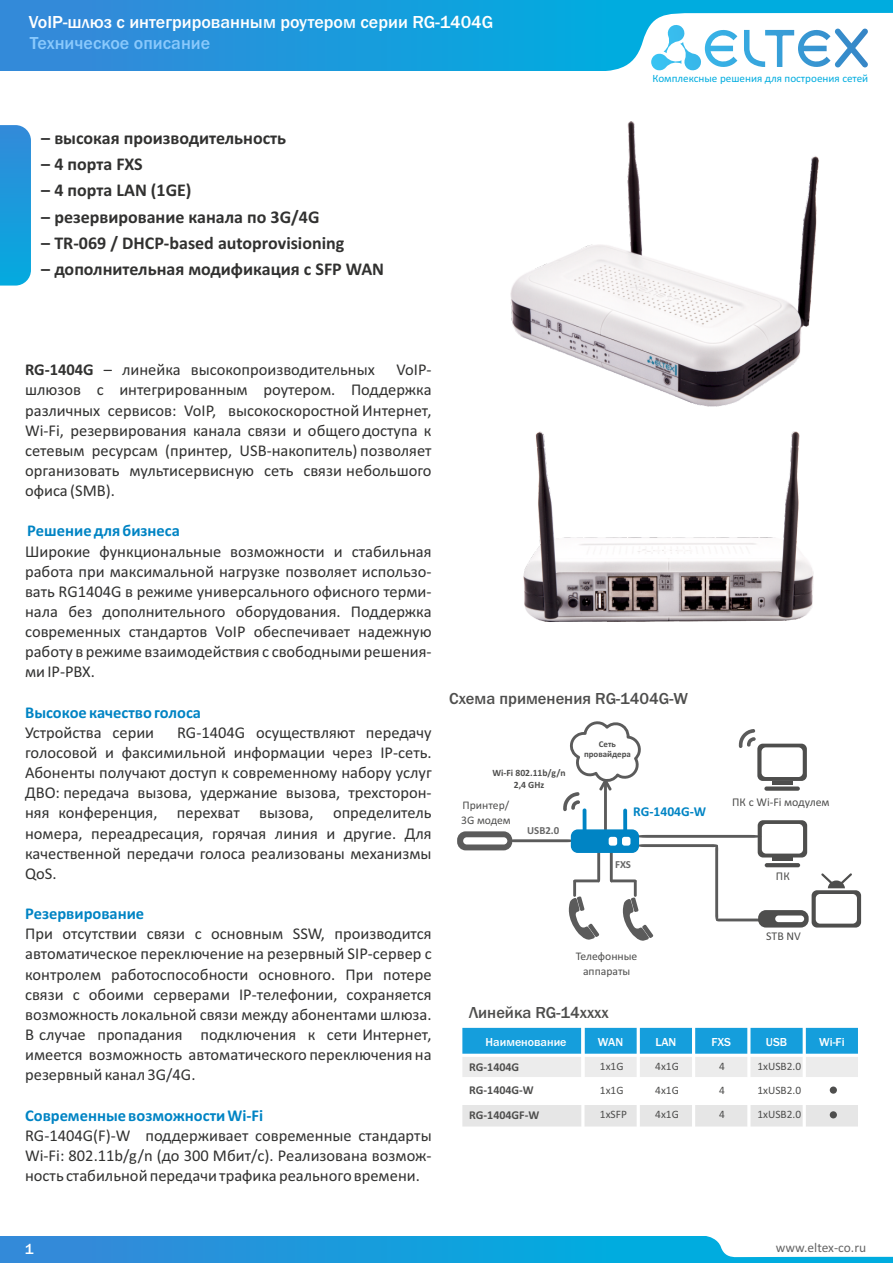
<style>
.page{position:relative;width:893px;height:1263px;background:#fff}
.page>*{position:absolute;margin:0;border:0;box-sizing:border-box;transform-origin:0 0}
.t1{font:700 18px "Calibri";color:#313130}
.t2{font:500 18px "Franklin Gothic";color:#fff}
.t3{font:500 18px "Franklin Gothic";color:#8ac9fc}
.t4{font:16.5px/20.1px "Calibri";color:#313130;text-align:justify}
.t5{font:700 16.5px "Calibri";color:#0084c4}
.t6{font:500 16.5px "Franklin Gothic";color:#4e4e4d}
.t7{font:500 15px "Franklin Gothic";color:#fff}
.t8{font:13.5px "Calibri";color:#666}
.t9{font:700 13.5px "Calibri";color:#0084c4}
.t10{font:500 12px "Franklin Gothic";color:#fff}
.t11{font:700 12px "Calibri";color:#4e4e4d}
.t12{font:11.85px "Calibri";color:#4e4e4d}
.t13{font:11.7px/14.2px "Calibri";color:#4e4e4d}
.t14{font:11.4px "Calibri";color:#4e4e4d}
.t15{font:11.1px "Calibri";color:#00acdf}
.t16{font:700 10.8px "Calibri";color:#676767}
.t17{font:700 9.6px/11.7px "Calibri";color:#4e4e4d;text-align:center}
.t18{font:700 8.85px/10.9px "Calibri";color:#4e4e4d;text-align:center}
.s1{font-weight:700}
</style>
<div class="page">
<img style="left:523px;top:441px;width:291px;height:181px">
<img style="left:510px;top:121px;width:309px;height:320px">
<svg style="left:457px;top:721px;width:404px;height:220px"></svg>
<hr style="left:772px;top:857px;width:21px;height:4px;background:#4e4e4d">
<svg style="left:765px;top:863px;width:35px;height:4px"></svg>
<div style="left:0;top:0;width:893px;height:71px;background:linear-gradient(to right,#3489d9,#00b4e0)"></div>
<svg style="left:589px;top:13px;width:304px;height:58px"></svg>
<svg style="left:0;top:125px;width:31px;height:161px;background:#209cdc"></svg>
<div style="left:0;top:1236px;width:893px;height:27px;background:linear-gradient(to right,#3489d9,#00b4e0)"></div>
<svg style="left:703px;top:1236px;width:190px;height:21px"></svg>
<div style="left:461px;top:1026px;width:122px;height:29px;background:#159edc"></div>
<div style="left:583px;top:1026px;width:55px;height:29px;background:#159edc"></div>
<div style="left:638px;top:1026px;width:56px;height:29px;background:#159edc"></div>
<div style="left:694px;top:1026px;width:55px;height:29px;background:#159edc"></div>
<div style="left:749px;top:1026px;width:55px;height:29px;background:#159edc"></div>
<div style="left:804px;top:1026px;width:55px;height:29px;background:#159edc"></div>
<div style="left:461px;top:1055px;width:122px;height:24px;background:#ececec"></div>
<div style="left:583px;top:1055px;width:55px;height:24px;background:#ececec"></div>
<div style="left:638px;top:1055px;width:56px;height:24px;background:#ececec"></div>
<div style="left:694px;top:1055px;width:55px;height:24px;background:#ececec"></div>
<div style="left:749px;top:1055px;width:55px;height:24px;background:#ececec"></div>
<div style="left:804px;top:1055px;width:55px;height:24px;background:#ececec"></div>
<div style="left:830px;top:1086px;width:7px;height:8px;background:#4e4e4d;border-radius:50%"></div>
<div style="left:461px;top:1103px;width:122px;height:25px;background:#e6e6e6"></div>
<div style="left:583px;top:1103px;width:55px;height:25px;background:#e6e6e6"></div>
<div style="left:638px;top:1103px;width:56px;height:25px;background:#e6e6e6"></div>
<div style="left:694px;top:1103px;width:55px;height:25px;background:#e6e6e6"></div>
<div style="left:749px;top:1103px;width:55px;height:25px;background:#e6e6e6"></div>
<div style="left:804px;top:1103px;width:55px;height:25px;background:#e6e6e6"></div>
<div style="left:830px;top:1111px;width:7px;height:7px;background:#4e4e4d;border-radius:50%"></div>
<hr style="left:459px;top:1025px;width:3px;height:105px;background:#fff">
<hr style="left:581px;top:1025px;width:3px;height:105px;background:#fff">
<hr style="left:637px;top:1025px;width:3px;height:105px;background:#fff">
<hr style="left:692px;top:1025px;width:3px;height:105px;background:#fff">
<hr style="left:747px;top:1025px;width:3px;height:105px;background:#fff">
<hr style="left:803px;top:1025px;width:3px;height:105px;background:#fff">
<hr style="left:858px;top:1025px;width:3px;height:105px;background:#fff">
<svg style="left:462px;top:1126px;width:396px;height:2px"></svg>
<hr style="left:459px;top:1102px;width:402px;height:3px;background:#fff">
<hr style="left:459px;top:1077px;width:402px;height:3px;background:#fff">
<hr style="left:459px;top:1054px;width:402px;height:3px;background:#fff">
<hr style="left:459px;top:1025px;width:402px;height:3px;background:#fff">
<p class="t2" style="left:29px;top:15px;width:466px">VoIP-шлюз с интегрированным роутером серии RG-1404G</p>
<p class="t3" style="left:30px;top:36px;width:182px">Техническое описание</p>
<p class="t1" style="left:41px;top:130px;width:246px">– высокая производительность</p>
<p class="t1" style="left:41px;top:156px;width:103px">– 4 порта FXS</p>
<p class="t1" style="left:41px;top:183px;width:152px">– 4 порта LAN (1GE)</p>
<p class="t1" style="left:41px;top:209px;width:280px">– резервирование канала по 3G/4G</p>
<p class="t1" style="left:41px;top:235px;width:305px">– TR-069 / DHCP-based autoprovisioning</p>
<p class="t1" style="left:41px;top:262px;width:344px">– дополнительная модификация с SFP WAN</p>
<p class="t15" style="left:652px;top:73px;width:217px">Комплексные решения для построения сетей</p>
<p class="t4" style="left:25px;top:361px;width:351px"><span class="s1">RG-1404G</span> – линейка высокопроизводительных</p>
<p class="t4" style="left:25px;top:361px;width:408px;text-indent:371px">VoIP&shy;шлюзов с интегрированным роутером. Поддержка различных сервисов: VoIP, высокоскоростной Интернет, Wi-Fi, резервирования канала связи и общего доступа к сетевым ресурсам (принтер, USB-накопитель) позволяет организовать мультисервисную сеть связи небольшого офиса (SMB).</p>
<p class="t5" style="left:27px;top:524px;width:154px">Решение для бизнеса</p>
<p class="t4" style="left:25px;top:542px;width:408px">Широкие функциональные возможности и стабильная работа при максимальной нагрузке позволяет использо&shy;вать RG1404G в режиме универсального офисного терми&shy;нала без дополнительного оборудования. Поддержка современных стандартов VoIP обеспечивает надежную работу в режиме взаимодействия с свободными решения&shy;ми IP-PBX.</p>
<p class="t5" style="left:25px;top:705px;width:178px">Высокое качество голоса</p>
<p class="t4" style="left:25px;top:724px;width:131px">Устройства серии</p>
<p class="t4" style="left:25px;top:724px;width:408px;text-indent:152px">RG-1404G осуществляют передачу голосовой и факсимильной информации через IP-сеть.<br>Абоненты получают доступ к современному набору услуг ДВО: передача вызова, удержание вызова, трехсторон&shy;няя конференция, перехват вызова, определитель номера, переадресация, горячая линия и другие. Для качественной передачи голоса реализованы механизмы QoS.</p>
<p class="t5" style="left:25px;top:907px;width:121px">Резервирование</p>
<p class="t4" style="left:25px;top:925px;width:408px">При отсутствии связи с основным SSW, производится автоматическое переключение на резервный SIP-сервер с контролем работоспособности основного. При потере связи с обоими серверами IP-телефонии, сохраняется возможность локальной связи между абонентами шлюза.<br>В случае пропадания подключения к сети Интернет, имеется возможность автоматического переключения на резервный канал 3G/4G.</p>
<p class="t5" style="left:25px;top:1108px;width:240px">Современные возможности Wi-Fi</p>
<p class="t4" style="left:25px;top:1126px;width:408px">RG-1404G(F)-W поддерживает современные стандарты Wi-Fi: 802.11b/g/n (до 300 Мбит/с). Реализована возмож&shy;ность стабильной передачи трафика реального времени.</p>
<p class="t6" style="left:449px;top:692px;width:240px">Схема применения RG-1404G-W</p>
<p class="t17" style="left:492px;top:768px;width:75px">Wi-Fi 802.11b/g/n<br>2,4 GHz</p>
<p class="t13" style="left:461px;top:799px;width:51px">Принтер/<br>3G модем</p>
<p class="t16" style="left:527px;top:826px;width:34px">USB2.0</p>
<p class="t18" style="left:584px;top:739px;width:48px">Сеть провайдера</p>
<p class="t9" style="left:633px;top:806px;width:74px">RG-1404G-W</p>
<p class="t16" style="left:615px;top:860px;width:17px">FXS</p>
<p class="t13" style="left:576px;top:950px;width:63px;text-align:center">Телефонные аппараты</p>
<p class="t6" style="left:469px;top:1006px;width:141px">Линейка RG-14xxxx</p>
<p class="t12" style="left:732px;top:797px;width:99px">ПК c Wi-Fi модулем</p>
<p class="t12" style="left:776px;top:871px;width:15px">ПК</p>
<p class="t12" style="left:766px;top:931px;width:36px">STB NV</p>
<p class="t10" style="left:486px;top:1037px;width:82px">Наименование</p>
<p class="t10" style="left:598px;top:1037px;width:27px">WAN</p>
<p class="t10" style="left:655px;top:1037px;width:23px">LAN</p>
<p class="t10" style="left:711px;top:1037px;width:21px">FXS</p>
<p class="t10" style="left:766px;top:1037px;width:23px">USB</p>
<p class="t10" style="left:819px;top:1037px;width:27px">Wi-Fi</p>
<p class="t11" style="left:469px;top:1062px;width:51px">RG-1404G</p>
<p class="t14" style="left:600px;top:1062px;width:25px">1x1G</p>
<p class="t14" style="left:655px;top:1062px;width:25px">4x1G</p>
<p class="t14" style="left:719px;top:1062px;width:7px">4</p>
<p class="t14" style="left:757px;top:1062px;width:45px">1xUSB2.0</p>
<p class="t11" style="left:469px;top:1085px;width:66px">RG-1404G-W</p>
<p class="t14" style="left:600px;top:1085px;width:25px">1x1G</p>
<p class="t14" style="left:655px;top:1085px;width:25px">4x1G</p>
<p class="t14" style="left:719px;top:1085px;width:7px">4</p>
<p class="t14" style="left:757px;top:1085px;width:45px">1xUSB2.0</p>
<p class="t11" style="left:469px;top:1110px;width:72px">RG-1404GF-W</p>
<p class="t14" style="left:600px;top:1110px;width:28px">1xSFP</p>
<p class="t14" style="left:655px;top:1110px;width:25px">4x1G</p>
<p class="t14" style="left:719px;top:1110px;width:7px">4</p>
<p class="t14" style="left:757px;top:1110px;width:45px">1xUSB2.0</p>
<p class="t7" style="left:25px;top:1243px;width:10px">1</p>
<p class="t8" style="left:776px;top:1242px;width:92px">www.eltex-co.ru</p>
</div>
